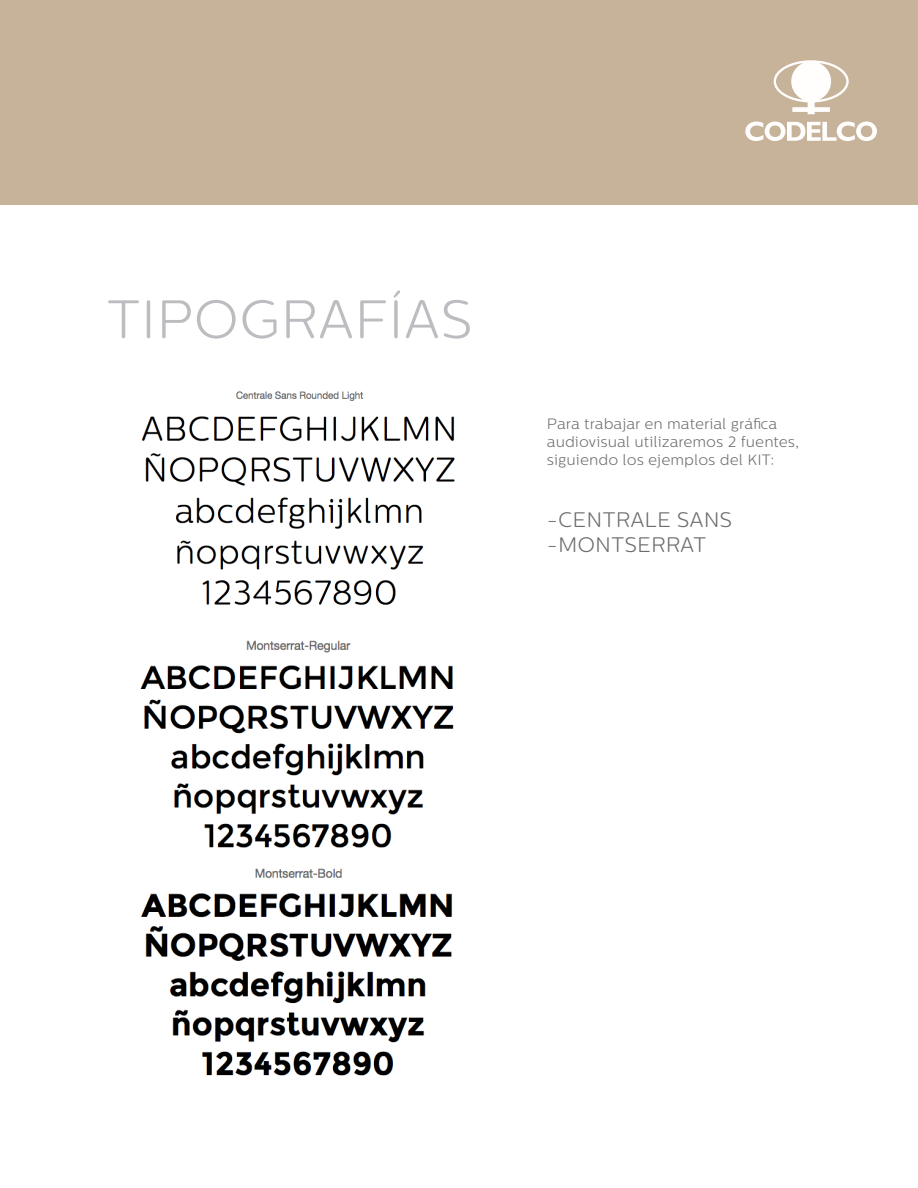
<style>
.page{position:relative;width:918px;height:1188px;background:#fff}
.page>*{position:absolute;margin:0;border:0;box-sizing:border-box;transform-origin:0 0}
.t1{font:300 54px "Centrale Sans Rounded";color:#bcbdc0}
.t2{font:300 21px "Centrale Sans Rounded";color:#6c6d70}
.t3{font:300 15px/18px "Centrale Sans Rounded";color:#6c6d70}
</style>
<div class="page">
<div style="left:0;top:0;width:918px;height:204px;background:#c7b29a"></div>
<svg style="left:774px;top:60px;width:75px;height:54px"></svg>
<svg style="left:745px;top:122px;width:132px;height:19px"></svg>
<img style="left:141px;top:391px;width:314px;height:214px">
<img style="left:140px;top:640px;width:314px;height:436px">
<p class="t1" style="left:106px;top:288px;width:368px">TIPOGRAFÍAS</p>
<p class="t3" style="left:547px;top:415px;width:254px">Para trabajar en material gráfica audiovisual utilizaremos 2 fuentes, siguiendo los ejemplos del KIT:</p>
<p class="t2" style="left:547px;top:507px;width:187px">-CENTRALE SANS</p>
<p class="t2" style="left:547px;top:532px;width:161px">-MONTSERRAT</p>
</div>
